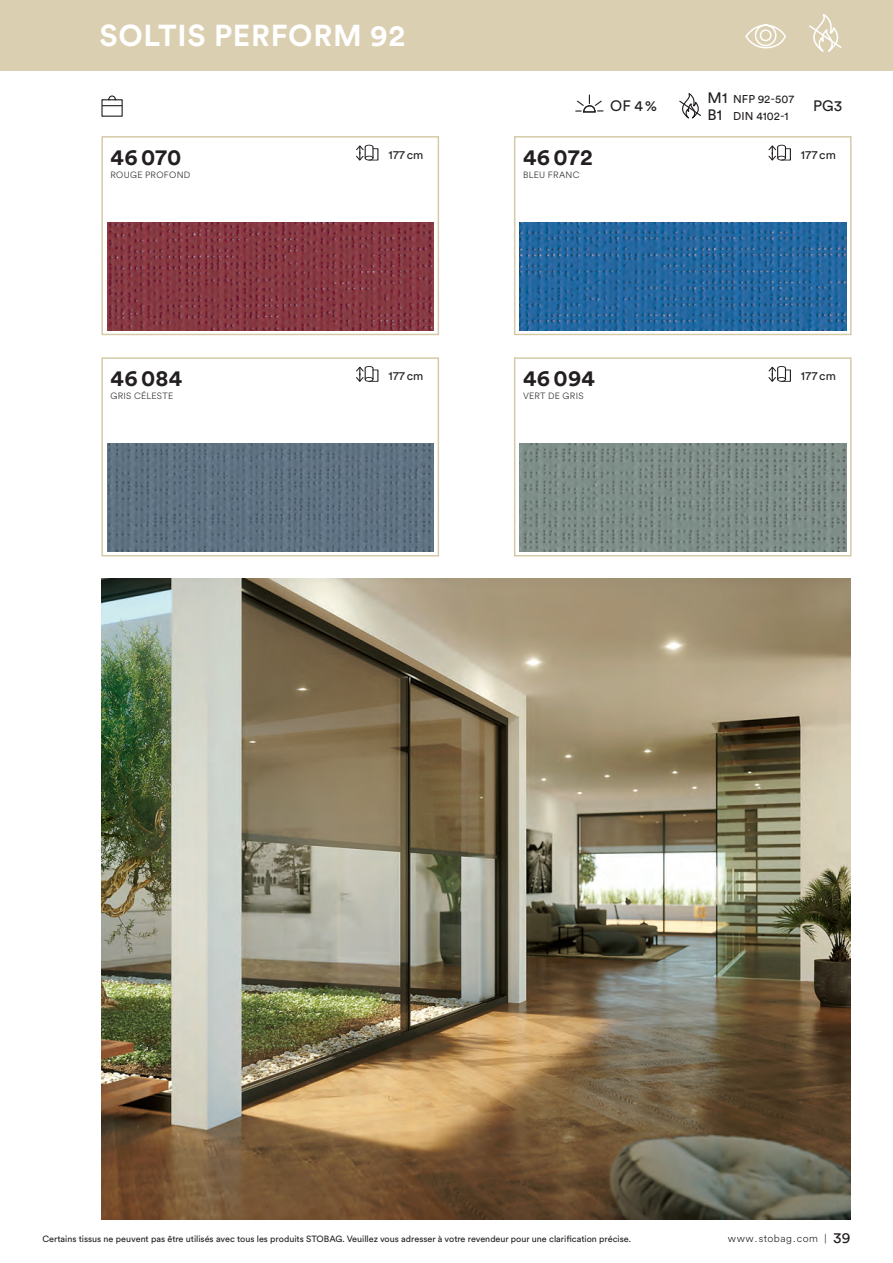
<style>
.page{position:relative;width:893px;height:1263px;background:#fff}
.page>*{position:absolute;margin:0;border:0;box-sizing:border-box;transform-origin:0 0}
.t1{font:700 30px "Circular XX";letter-spacing:.025em;color:#fff}
.t2{font:700 22.5px "Circular XX";letter-spacing:.015em;color:#231f20}
.t3{font:15px "Circular XX";color:#231f20}
.t4{font:12px "Circular XX";color:#231f20}
.t5{font:11.25px "Circular XX";letter-spacing:.01em;color:#231f20}
.t6{font:300 10.5px "Circular XX";letter-spacing:.04em;color:#231f20}
.t7{font:9px "Circular XX";color:#231f20}
.t8{font:300 9px "Circular XX";letter-spacing:.03em;color:#231f20}
.s1{font-size:15px}
.s2{font-weight:400;font-size:15px}
</style>
<div class="page">
<img style="left:101px;top:579px;width:749px;height:640px">
<svg style="left:101px;top:95px;width:22px;height:22px"></svg>
<svg style="left:356px;top:144px;width:23px;height:17px"></svg>
<svg style="left:356px;top:366px;width:23px;height:16px"></svg>
<svg style="left:768px;top:144px;width:23px;height:17px"></svg>
<svg style="left:768px;top:366px;width:23px;height:16px"></svg>
<div style="left:101px;top:136px;width:338px;height:199px;border:2px solid #bbaa72"></div>
<div style="left:101px;top:357px;width:338px;height:199px;border:2px solid #bbaa72"></div>
<div style="left:514px;top:136px;width:338px;height:199px;border:2px solid #bbaa72"></div>
<div style="left:514px;top:357px;width:338px;height:199px;border:2px solid #bbaa72"></div>
<img style="left:107px;top:223px;width:327px;height:108px">
<img style="left:107px;top:444px;width:327px;height:108px">
<img style="left:520px;top:223px;width:326px;height:108px">
<img style="left:520px;top:444px;width:326px;height:108px">
<div style="left:0;top:0;width:893px;height:70px;background:#dacfb0"></div>
<svg style="left:808px;top:14px;width:35px;height:57px"></svg>
<svg style="left:745px;top:24px;width:41px;height:25px"></svg>
<svg style="left:576px;top:95px;width:27px;height:18px"></svg>
<svg style="left:679px;top:93px;width:22px;height:26px"></svg>
<h1 class="t1" style="left:99px;top:15px;width:307px">SOLTIS PERFORM 92</h1>
<h3 class="t3" style="left:610px;top:96px;width:48px">OF 4%</h3>
<p class="t5" style="left:708px;top:91px;width:88px"><span class="s1">M1</span> NFP 92-507</p>
<p class="t5" style="left:708px;top:108px;width:82px"><span class="s1">B1</span> DIN 4102-1</p>
<h3 class="t3" style="left:813px;top:96px;width:31px">PG3</h3>
<h2 class="t2" style="left:111px;top:142px;width:72px">46070</h2>
<h3 class="t4" style="left:388px;top:146px;width:37px">177cm</h3>
<h2 class="t2" style="left:523px;top:142px;width:71px">46072</h2>
<h3 class="t4" style="left:801px;top:146px;width:37px">177cm</h3>
<p class="t8" style="left:111px;top:169px;width:81px">ROUGE PROFOND</p>
<p class="t8" style="left:523px;top:169px;width:58px">BLEU FRANC</p>
<h2 class="t2" style="left:111px;top:363px;width:74px">46084</h2>
<h3 class="t4" style="left:388px;top:368px;width:37px">177cm</h3>
<h2 class="t2" style="left:523px;top:363px;width:74px">46094</h2>
<h3 class="t4" style="left:801px;top:368px;width:37px">177cm</h3>
<p class="t8" style="left:111px;top:390px;width:64px">GRIS CÉLESTE</p>
<p class="t8" style="left:523px;top:390px;width:62px">VERT DE GRIS</p>
<p class="t7" style="left:43px;top:1233px;width:590px">Certains tissus ne peuvent pas être utilisés avec tous les produits STOBAG. Veuillez vous adresser à votre revendeur pour une clarification précise.</p>
<p class="t6" style="left:728px;top:1231px;width:124px">www.stobag.com | <span class="s2">39</span></p>
</div>
